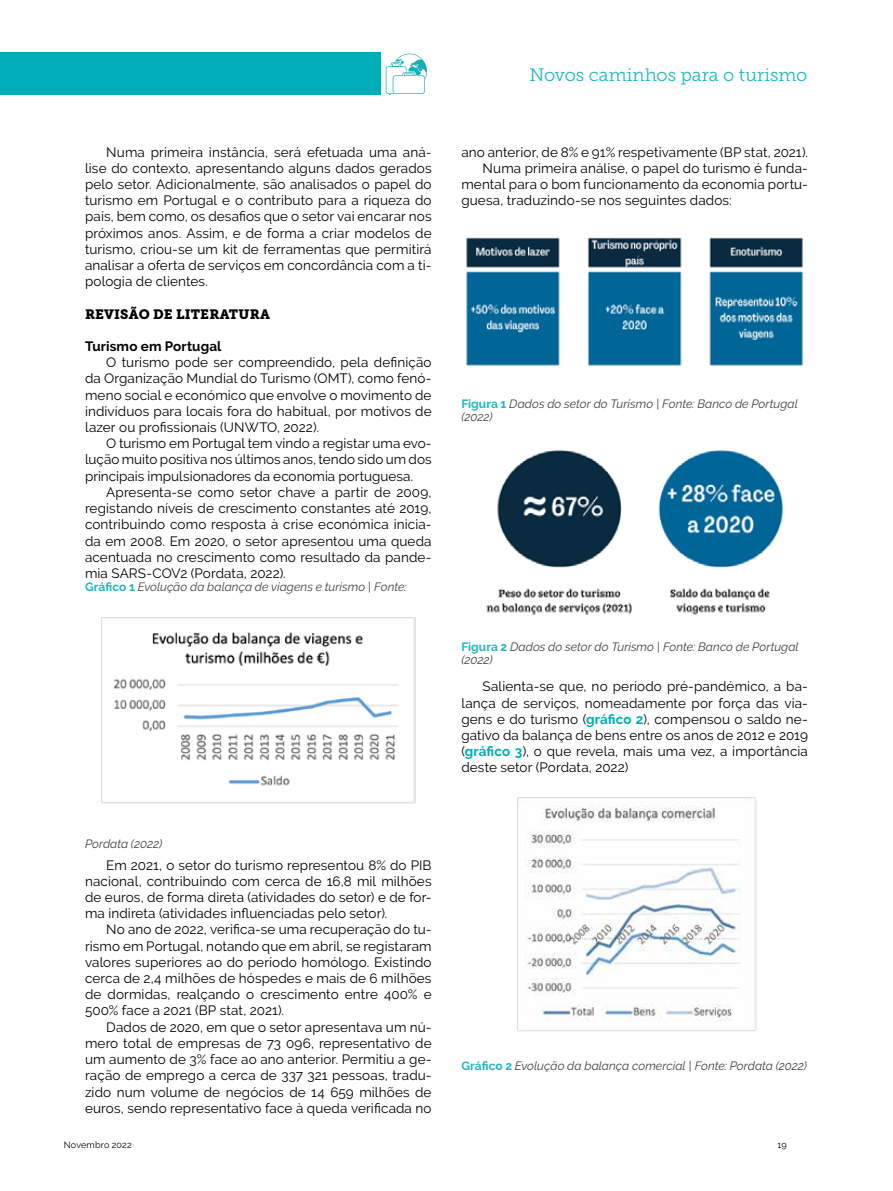
<style>
.page{position:relative;width:893px;height:1191px;background:#fff}
.page>*{position:absolute;margin:0;border:0;box-sizing:border-box;transform-origin:0 0}
.t1{font:18px "Museo Slab 300";color:#1fb7c2}
.t2{font:13.5px/16.2px "Raleway";letter-spacing:.01em;color:#000;text-align:justify}
.t3{font:13.5px "Museo Slab 900";letter-spacing:.01em;color:#000}
.t4{font:700 13.5px "Raleway";letter-spacing:.01em;color:#000}
.t5{font:italic 12px/13.5px "Raleway";color:#424241}
.t6{font:9px "Raleway";letter-spacing:.015em;color:#000}
.s1{font-weight:700;font-style:normal;color:#1fb7c2}
.s2{font-weight:700;color:#00adba}
</style>
<div class="page">
<div style="left:0;top:52px;width:60px;height:43px;background:#00adba"></div>
<div style="left:8px;top:52px;width:372px;height:43px;background:#00adba"></div>
<svg style="left:386px;top:54px;width:41px;height:41px"></svg>
<img style="left:101px;top:617px;width:315px;height:187px">
<img style="left:466px;top:237px;width:337px;height:129px">
<img style="left:486px;top:450px;width:298px;height:165px">
<img style="left:517px;top:797px;width:240px;height:234px">
<p class="t2" style="left:85px;top:144px;width:348px;text-indent:21px">Numa primeira instância, será efetuada uma aná&shy;lise do contexto, apresentando alguns dados gerados pelo setor. Adicionalmente, são analisados o papel do turismo em Portugal e o contributo para a riqueza do país, bem como, os desafios que o setor vai encarar nos próximos anos. Assim, e de forma a criar modelos de turismo, criou-se um kit de ferramentas que permitirá analisar a oferta de serviços em concordância com a ti&shy;pologia de clientes.</p>
<p class="t3" style="left:85px;top:306px;width:186px">REVISÃO DE LITERATURA</p>
<p class="t4" style="left:85px;top:338px;width:138px">Turismo em Portugal</p>
<p class="t2" style="left:85px;top:354px;width:348px;text-indent:21px">O turismo pode ser compreendido, pela definição da Organização Mundial do Turismo (OMT), como fenó&shy;meno social e económico que envolve o movimento de indivíduos para locais fora do habitual, por motivos de lazer ou profissionais (UNWTO, 2022).</p>
<p class="t2" style="left:85px;top:435px;width:348px;text-indent:21px">O turismo em Portugal tem vindo a registar uma evo&shy;lução muito positiva nos últimos anos, tendo sido um dos principais impulsionadores da economia portuguesa.</p>
<p class="t2" style="left:85px;top:484px;width:348px;text-indent:21px">Apresenta-se como setor chave a partir de 2009, registando níveis de crescimento constantes até 2019, contribuindo como resposta à crise económica inicia&shy;da em 2008. Em 2020, o setor apresentou uma queda acentuada no crescimento como resultado da pande&shy;mia SARS-COV2 (Pordata, 2022).</p>
<p class="t5" style="left:85px;top:580px;width:323px"><span class="s1">Gráfico 1</span> Evolução da balança de viagens e turismo | Fonte:</p>
<p class="t5" style="left:85px;top:837px;width:79px">Pordata (2022)</p>
<p class="t2" style="left:85px;top:856px;width:348px;text-indent:21px">Em 2021, o setor do turismo representou 8% do PIB nacional, contribuindo com cerca de 16,8 mil milhões de euros, de forma direta (atividades do setor) e de for&shy;ma indireta (atividades influenciadas pelo setor).</p>
<p class="t2" style="left:85px;top:921px;width:348px;text-indent:21px">No ano de 2022, verifica-se uma recuperação do tu&shy;rismo em Portugal, notando que em abril, se registaram valores superiores ao do período homólogo. Existindo cerca de 2,4 milhões de hóspedes e mais de 6 milhões de dormidas, realçando o crescimento entre 400% e 500% face a 2021 (BP stat, 2021).</p>
<p class="t2" style="left:85px;top:1018px;width:348px;text-indent:21px">Dados de 2020, em que o setor apresentava um nú&shy;mero total de empresas de 73 096, representativo de um aumento de 3% face ao ano anterior. Permitiu a ge&shy;ração de emprego a cerca de 337 321 pessoas, tradu&shy;zido num volume de negócios de 14 659 milhões de euros, sendo representativo face à queda verificada no</p>
<h1 class="t1" style="left:530px;top:65px;width:279px">Novos caminhos para o turismo</h1>
<p class="t2" style="left:461px;top:144px;width:348px">ano anterior, de 8% e 91% respetivamente (BP stat, 2021).</p>
<p class="t2" style="left:483px;top:160px;width:327px">Numa primeira análise, o papel do turismo é funda-</p>
<p class="t2" style="left:461px;top:176px;width:348px">mental para o bom funcionamento da economia portu-</p>
<p class="t2" style="left:461px;top:192px;width:272px">guesa, traduzindo-se nos seguintes dados:</p>
<p class="t5" style="left:461px;top:397px;width:338px"><span class="s1">Figura 1</span> Dados do setor do Turismo | Fonte: Banco de Portugal (2022)</p>
<p class="t5" style="left:461px;top:640px;width:339px"><span class="s1">Figura 2</span> Dados do setor do Turismo | Fonte: Banco de Portugal (2022)</p>
<p class="t2" style="left:461px;top:678px;width:348px;text-indent:21px">Salienta-se que, no período pré-pandémico, a ba&shy;lança de serviços, nomeadamente por força das via&shy;gens e do turismo (<span class="s2">gráfico 2</span>), compensou o saldo ne&shy;gativo da balança de bens entre os anos de 2012 e 2019 (<span class="s2">gráfico 3</span>), o que revela, mais uma vez, a importância deste setor (Pordata, 2022)</p>
<p class="t5" style="left:461px;top:1058px;width:347px"><span class="s1">Gráfico 2</span> Evolução da balança comercial | Fonte: Pordata (2022)</p>
<p class="t6" style="left:64px;top:1140px;width:69px">Novembro 2022</p>
<p class="t6" style="left:777px;top:1140px;width:11px">19</p>
</div>
